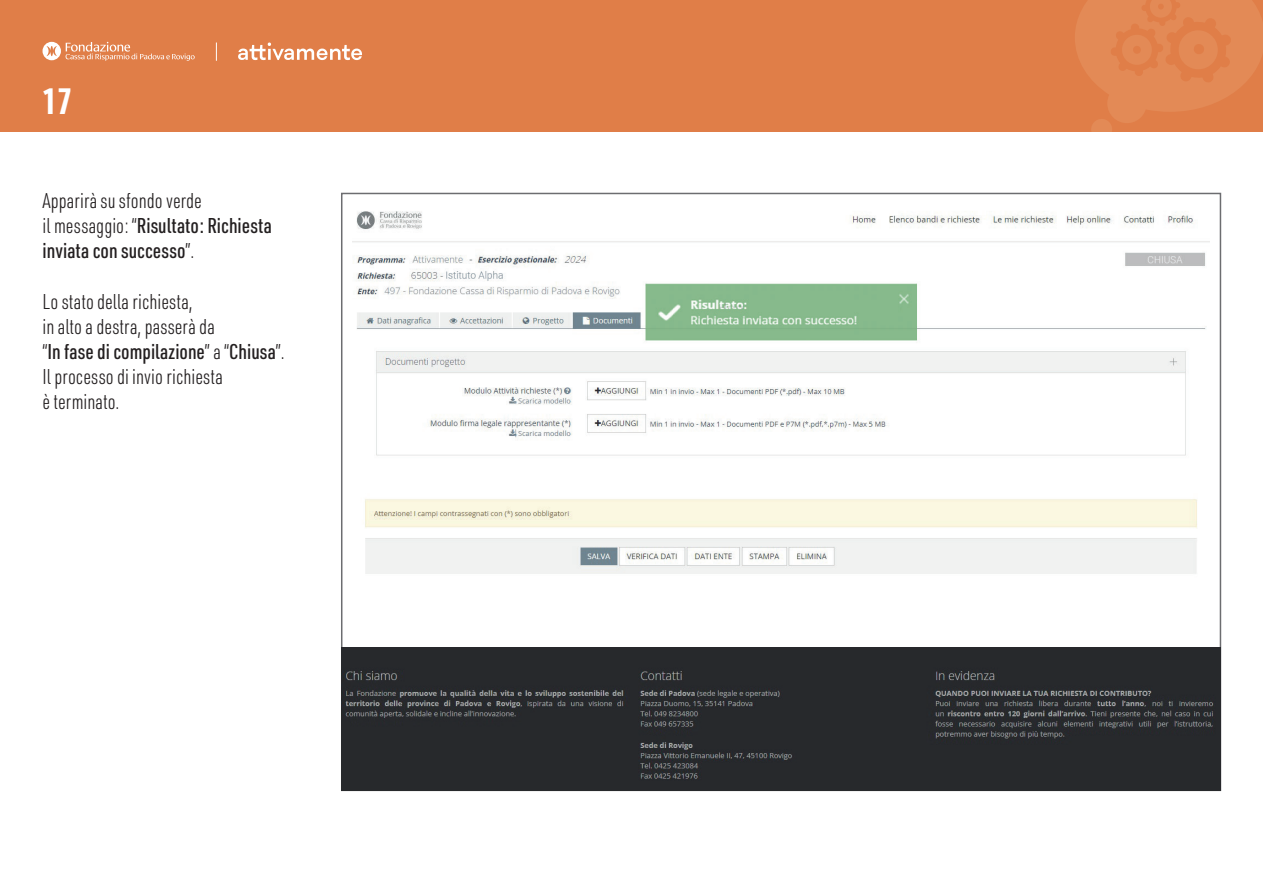
<style>
.page{position:relative;width:1263px;height:893px;background:#fff}
.page>*{position:absolute;margin:0;border:0;box-sizing:border-box;transform-origin:0 0}
.t1{font:700 36px "URWDIN Cond";color:#fff}
.t2{font:300 21px/25.2px "URWDIN Cond";color:#231f20}
.t3{font:500 21px/25.2px "URWDIN Cond";color:#231f20}
.s1{font-weight:300}
.s2{font-weight:500}
</style>
<div class="page">
<img style="left:353px;top:211px;width:857px;height:363px">
<div style="left:0;top:0;width:1263px;height:131px;background:#e07e48"></div>
<svg style="left:1075px;top:0;width:188px;height:131px"></svg>
<svg style="left:238px;top:43px;width:124px;height:17px"></svg>
<svg style="left:43px;top:42px;width:152px;height:19px"></svg>
<svg style="left:216px;top:43px;width:1px;height:18px"></svg>
<img style="left:342px;top:647px;width:878px;height:143px">
<h1 class="t1" style="left:43px;top:77px;width:32px">17</h1>
<p class="t3" style="left:43px;top:187px;width:231px"><span class="s1">Apparirà su sfondo verde<br>il messaggio: “</span>Risultato: Richiesta inviata con successo<span class="s1">”.</span></p>
<p class="t2" style="left:43px;top:288px;width:244px">Lo stato della richiesta,<br>in alto a destra, passerà da<br>“<span class="s2">In fase di compilazione</span>” a “<span class="s2">Chiusa</span>”.<br>Il processo di invio richiesta<br>è terminato.</p>
</div>
